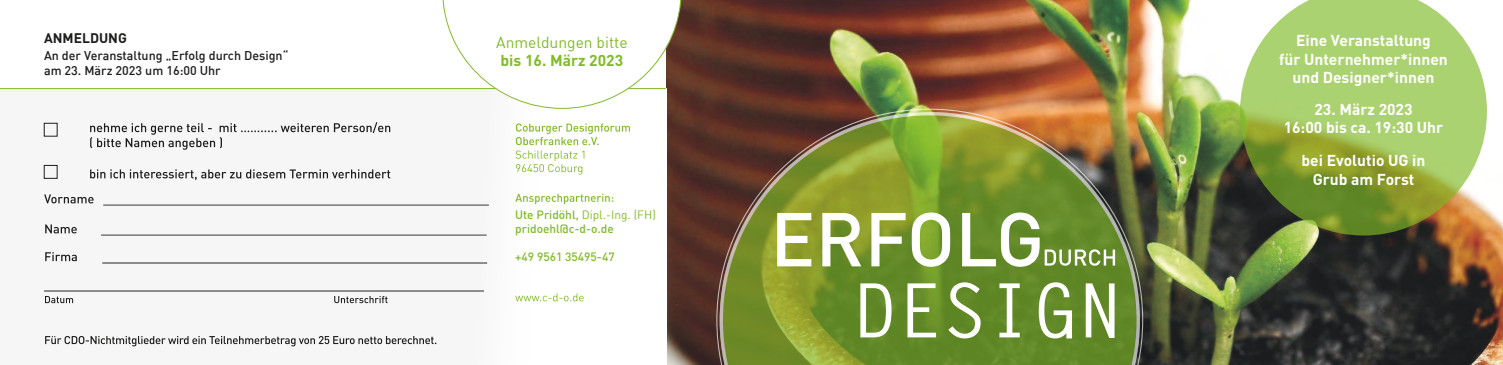
<style>
.page{position:relative;width:1503px;height:365px;background:#fff}
.page>*{position:absolute;margin:0;border:0;box-sizing:border-box;transform-origin:0 0}
.t1{font:700 15.62px "DIN";color:#fff}
.t2{font:15.62px "DIN";color:#81bb27}
.t3{font:700 15.62px "DIN";color:#81bb27}
.t4{font:700 13.75px "DIN";color:#1d1d1b}
.t5{font:500 12.5px "DIN";color:#1d1d1b}
.t6{font:500 11.88px "DIN";color:#81bb27}
.t7{font:11.88px "DIN";color:#81bb27}
.s1{font-weight:500}
</style>
<div class="page">
<img style="left:667px;top:0;width:835px;height:365px">
<div style="left:0;top:89px;width:666px;height:276px;background:#f6f6f6"></div>
<hr style="left:0;top:88px;width:666px;height:1px;background:#81bb27">
<svg style="left:1240px;top:0;width:246px;height:235px;background:#a0ba64"></svg>
<img style="left:716px;top:109px;width:427px;height:256px">
<svg style="left:719px;top:112px;width:420px;height:253px;background:#798431"></svg>
<svg style="left:45px;top:336px;width:391px;height:10px"></svg>
<svg style="left:44px;top:290px;width:440px;height:13px"></svg>
<svg style="left:45px;top:252px;width:442px;height:11px"></svg>
<svg style="left:45px;top:224px;width:441px;height:11px"></svg>
<svg style="left:44px;top:194px;width:445px;height:11px"></svg>
<svg style="left:90px;top:169px;width:300px;height:11px"></svg>
<svg style="left:90px;top:122px;width:300px;height:28px"></svg>
<div style="left:44px;top:123px;width:13px;height:13px;border:1px solid #1d1d1b"></div>
<div style="left:44px;top:165px;width:13px;height:13px;border:1px solid #1d1d1b"></div>
<svg style="left:515px;top:293px;width:68px;height:8px"></svg>
<svg style="left:515px;top:194px;width:98px;height:10px"></svg>
<svg style="left:515px;top:123px;width:115px;height:52px"></svg>
<svg style="left:442px;top:0;width:239px;height:109px"></svg>
<svg style="left:860px;top:282px;width:254px;height:56px"></svg>
<svg style="left:777px;top:212px;width:338px;height:55px"></svg>
<p class="t4" style="left:44px;top:29px;width:84px">ANMELDUNG</p>
<p class="t5" style="left:44px;top:47px;width:246px">An der Veranstaltung „Erfolg durch Design“</p>
<p class="t5" style="left:44px;top:62px;width:178px">am 23. März 2023 um 16:00 Uhr</p>
<p class="t2" style="left:496px;top:32px;width:133px">Anmeldungen bitte</p>
<p class="t3" style="left:500px;top:50px;width:124px">bis 16. März 2023</p>
<p class="t7" style="left:515px;top:207px;width:142px"><span class="s1">Ute Pridöhl,</span> Dipl.-Ing. (FH)</p>
<p class="t6" style="left:515px;top:221px;width:100px">pridoehl@c-d-o.de</p>
<p class="t6" style="left:515px;top:249px;width:101px">+49 9561 35495-47</p>
<p class="t1" style="left:1296px;top:30px;width:136px">Eine Veranstaltung</p>
<p class="t1" style="left:1279px;top:49px;width:170px">für Unternehmer*innen</p>
<p class="t1" style="left:1292px;top:67px;width:144px">und Designer*innen</p>
<p class="t1" style="left:1314px;top:99px;width:100px">23. März 2023</p>
<p class="t1" style="left:1283px;top:117px;width:161px">16:00 bis ca. 19:30 Uhr</p>
<p class="t1" style="left:1301px;top:150px;width:126px">bei Evolutio UG in</p>
<p class="t1" style="left:1312px;top:169px;width:103px">Grub am Forst</p>
</div>
